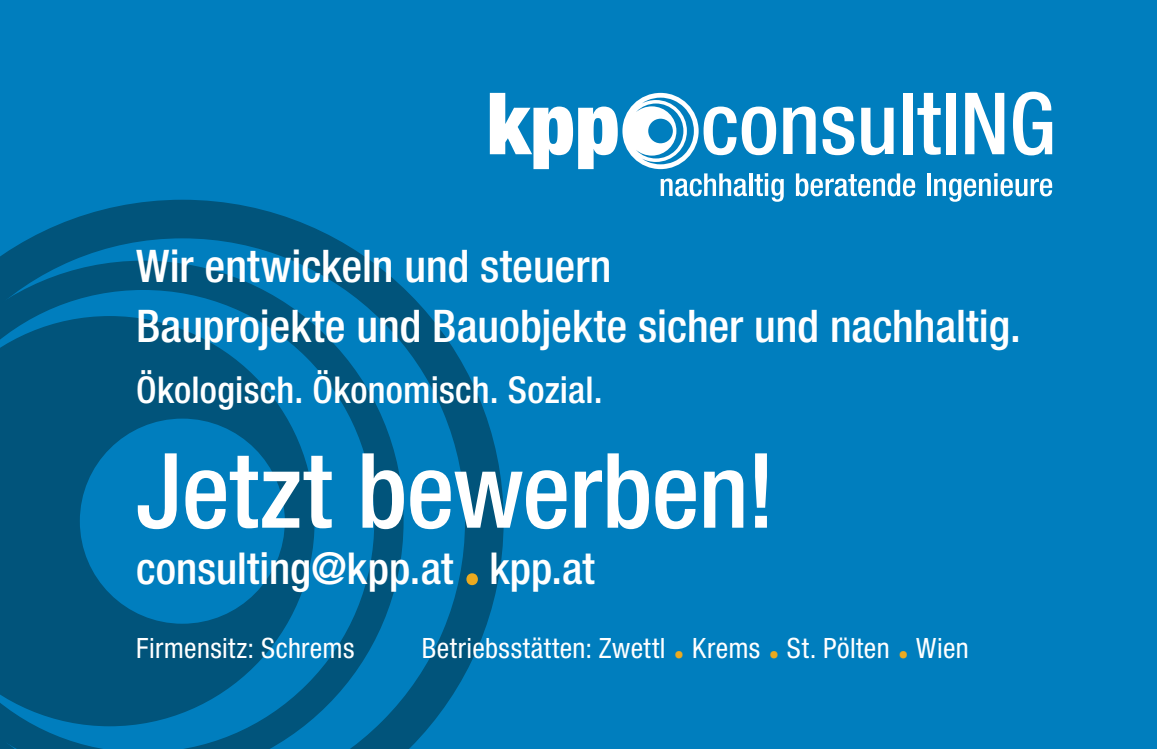
<style>
.page{position:relative;width:1157px;height:749px;background:#fff}
.page>*{position:absolute;margin:0;border:0;box-sizing:border-box;transform-origin:0 0}
.t1{font:500 condensed 104px "Helvetica Neue LT Pro";letter-spacing:-.005em;color:#fff}
.t2{font:500 condensed 44.8px/60px "Helvetica Neue LT Pro";color:#fff}
.t3{font:500 condensed 44px "Helvetica Neue LT Pro";color:#fff}
.t4{font:500 condensed 36.8px "Helvetica Neue LT Pro";letter-spacing:.005em;color:#fff}
.t5{font:condensed 28px "Helvetica Neue LT Pro";letter-spacing:.015em;color:#fff}
.s1{font-family:"Myriad Pro";font-weight:700;font-stretch:normal;font-size:64px;color:#ecaa1f}
.s2{font-family:"Myriad Pro";font-weight:700;font-stretch:normal;font-size:40px;color:#ecaa1f}
</style>
<div class="page">
<div style="left:0;top:0;width:1157px;height:748px;background:#007ebe"></div>
<svg style="left:0;top:200px;width:503px;height:548px"></svg>
<svg style="left:0;top:316px;width:314px;height:410px;fill:#01547b"></svg>
<svg style="left:490px;top:92px;width:562px;height:110px"></svg>
<p class="t2" style="left:136px;top:235px;width:886px">Wir entwickeln und steuern<br>Bauprojekte und Bauobjekte sicher und nachhaltig.</p>
<p class="t4" style="left:136px;top:367px;width:468px">Ökologisch. Ökonomisch. Sozial.</p>
<h1 class="t1" style="left:136px;top:428px;width:641px">Jetzt bewerben!</h1>
<p class="t3" style="left:136px;top:542px;width:460px">consulting@kpp.at <span class="s1">.</span> kpp.at</p>
<p class="t5" style="left:136px;top:631px;width:220px">Firmensitz: Schrems</p>
<p class="t5" style="left:422px;top:631px;width:548px">Betriebsstätten: Zwettl <span class="s2">.</span> Krems <span class="s2">.</span> St. Pölten <span class="s2">.</span> Wien</p>
</div>
